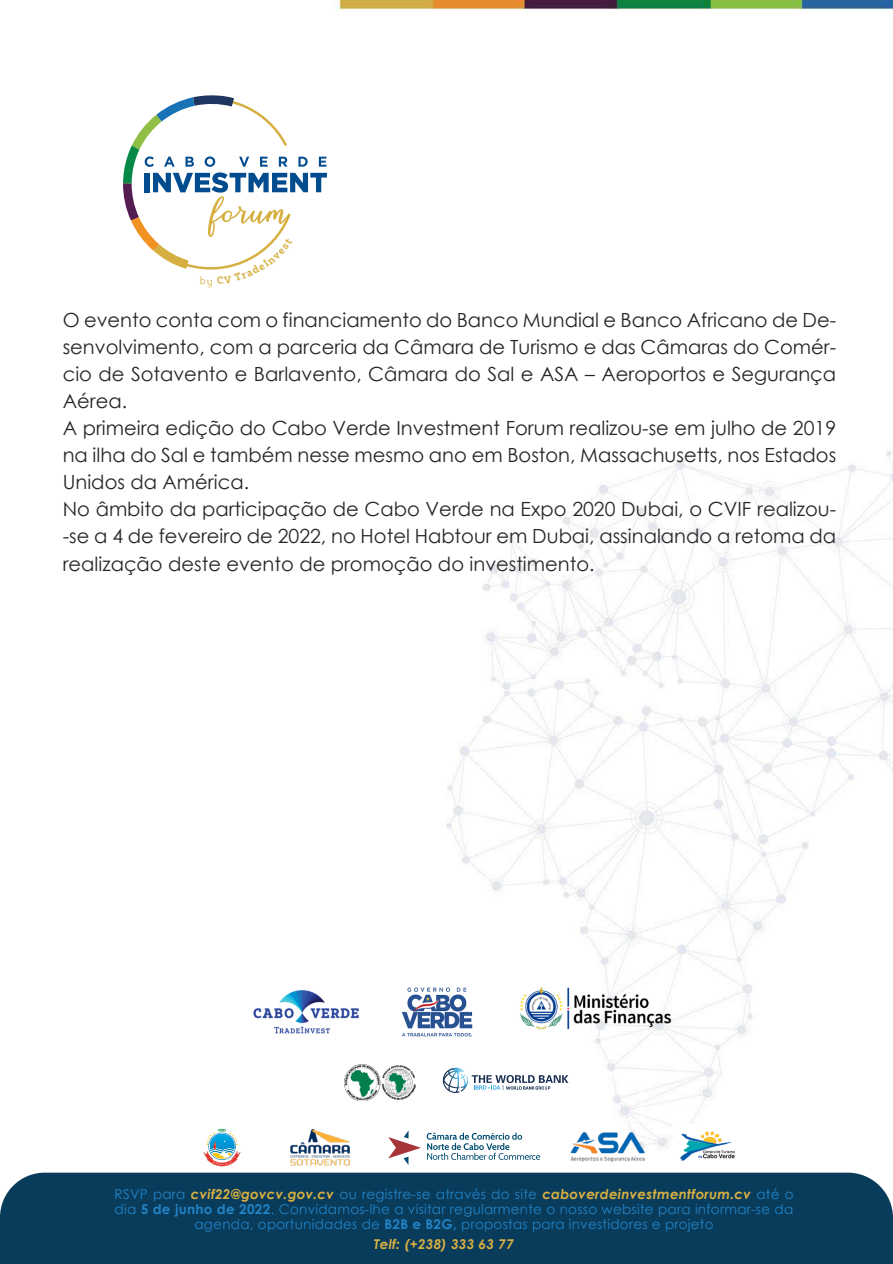
<style>
.page{position:relative;width:893px;height:1264px;background:#fff}
.page>*{position:absolute;margin:0;border:0;box-sizing:border-box;transform-origin:0 0}
.t1{font:19.5px/27px "Century Gothic";color:#262626}
.t2{font:13.5px/15px "Century Gothic";letter-spacing:.02em;color:#2283c5;text-align:center}
.t3{font:italic 700 13.5px "Century Gothic";letter-spacing:.02em;color:#d7b041}
.t4{font:9.75px "Bw Glenn Slab";color:#d7b041}
.s1{font-weight:700;font-style:italic;color:#d7b041}
.s2{font-weight:700}
</style>
<div class="page">
<img style="left:215px;top:0;width:677px;height:1167px">
<img style="left:215px;top:29px;width:153px;height:61px">
<div style="left:0;top:1172px;width:892px;height:91px;background:#093b5b"></div>
<div style="left:66px;top:90px;width:439px;height:202px;background:#fff"></div>
<div style="left:215px;top:250px;width:439px;height:203px;background:#fff"></div>
<img style="left:239px;top:968px;width:130px;height:87px">
<img style="left:392px;top:967px;width:89px;height:89px">
<img style="left:518px;top:975px;width:155px;height:65px">
<svg style="left:443px;top:1067px;width:125px;height:25px"></svg>
<img style="left:344px;top:1064px;width:71px;height:36px">
<svg style="left:203px;top:1128px;width:37px;height:37px"></svg>
<img style="left:564px;top:1122px;width:88px;height:45px">
<img style="left:673px;top:1123px;width:77px;height:44px">
<img style="left:290px;top:1127px;width:60px;height:38px">
<svg style="left:388px;top:1130px;width:152px;height:34px"></svg>
<svg style="left:123px;top:95px;width:204px;height:175px"></svg>
<p class="t4" style="left:207px;top:274px;width:8px">y</p>
<p class="t1" style="left:63px;top:306px;width:775px">O evento conta com o financiamento do Banco Mundial e Banco Africano de De&shy;senvolvimento, com a parceria da Câmara de Turismo e das Câmaras do Comér&shy;cio de Sotavento e Barlavento, Câmara do Sal e ASA – Aeroportos e Segurança Aérea.<br>A primeira edição do Cabo Verde Investment Forum realizou-se em julho de 2019 na ilha do Sal e também nesse mesmo ano em Boston, Massachusetts, nos Estados Unidos da América.<br>No âmbito da participação de Cabo Verde na Expo 2020 Dubai, o CVIF realizou--se a 4 de fevereiro de 2022, no Hotel Habtour em Dubai, assinalando a retoma da realização deste evento de promoção do investimento.</p>
<p class="t2" style="left:115px;top:1186px;width:680px">RSVP para <span class="s1">cvif22@govcv.gov.cv</span> ou registre-se através do site <span class="s1">caboverdeinvestmentforum.cv</span> até o dia <span class="s2">5 de junho de 2022</span>. Convidamos-lhe a visitar regularmente o nosso website para informar-se da agenda, oportunidades de <span class="s2">B2B e B2G,</span> propostas para investidores e projeto</p>
<p class="t3" style="left:374px;top:1233px;width:141px">Telf: (+238) 333 63 77</p>
</div>
